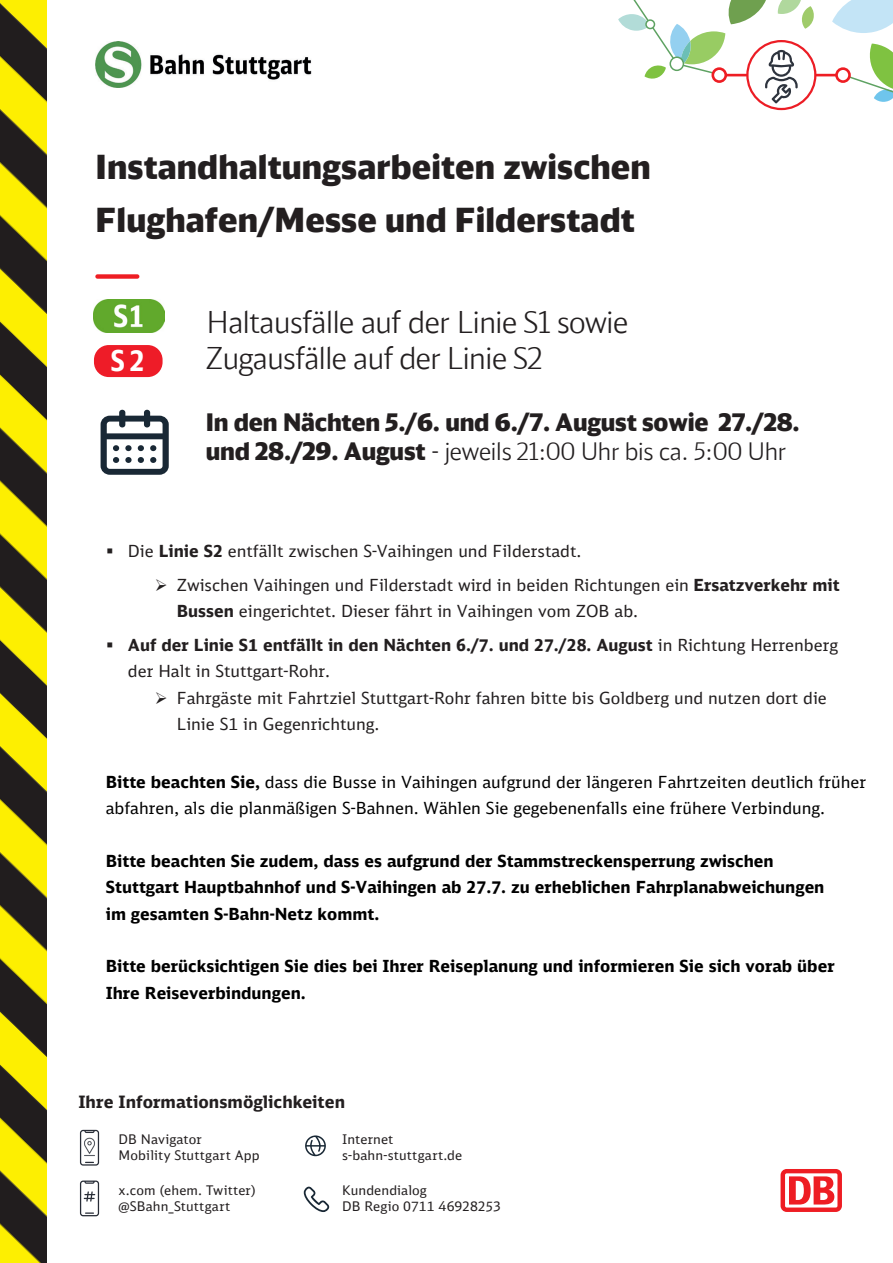
<style>
.page{position:relative;width:893px;height:1263px;background:#fff}
.page>*{position:absolute;margin:0;border:0;box-sizing:border-box;transform-origin:0 0}
.t1{font:900 33px/52.8px "DB Head";letter-spacing:.005em;color:#231f20}
.t2{font:300 30px/36px "DB Head";letter-spacing:-.015em;color:#231f20}
.t3{font:700 28.5px "DB Sans Cond";color:#fff}
.t4{font:300 24px/28.8px "DB Head";letter-spacing:-.01em;color:#231f20}
.t5{font:700 16.8px "DB Sans";letter-spacing:.005em;color:#231f20}
.t6{font:16.5px/26.4px "DB Sans";color:#231f20}
.t7{font:700 16.5px/26.4px "DB Sans";color:#000}
.t8{font:16.5px/26.4px "DB Sans";color:#000}
.t9{font:700 16.5px/26.4px "DB Sans";color:#231f20}
.t10{font:700 16.5px/26.4px "DB Sans";color:#000}
.t11{font:13.2px/15.8px "DB Sans";letter-spacing:.01em;color:#231f20}
.s1{font-style:inherit}
.s2{font-weight:700}
.s3{font-weight:400}
</style>
<div class="page">
<img style="left:0;top:0;width:47px;height:1263px">
<svg style="left:832px;top:0;width:61px;height:33px"></svg>
<div style="left:95px;top:274px;width:44px;height:5px;background:#ee1d23;border-radius:2px"></div>
<svg style="left:846px;top:44px;width:47px;height:58px"></svg>
<hr style="left:720px;top:74px;width:122px;height:2px;background:#ee1d23">
<div style="left:836px;top:69px;width:13px;height:13px;background:#fff;border-radius:50%"></div>
<div style="left:835px;top:67px;width:16px;height:16px;border:3px solid #ee1d23;border-radius:50%"></div>
<svg style="left:618px;top:0;width:198px;height:110px"></svg>
<div style="left:646px;top:20px;width:8px;height:9px;background:#fff;border-radius:50%"></div>
<div style="left:645px;top:19px;width:10px;height:10px;border:2px solid #5ea262;border-radius:50%"></div>
<div style="left:670px;top:57px;width:13px;height:13px;background:#fff;border-radius:50%"></div>
<div style="left:669px;top:56px;width:15px;height:15px;border:2px solid #5ea262;border-radius:50%"></div>
<svg style="left:780px;top:1169px;width:62px;height:43px"></svg>
<div style="left:94px;top:345px;width:69px;height:32px;background:#ee1c28;border-radius:15px"></div>
<img style="left:95px;top:42px;width:217px;height:46px">
<svg style="left:304px;top:1187px;width:25px;height:25px"></svg>
<svg style="left:305px;top:1135px;width:21px;height:21px"></svg>
<svg style="left:80px;top:1180px;width:19px;height:36px"></svg>
<svg style="left:80px;top:1130px;width:19px;height:35px"></svg>
<img style="left:79px;top:1134px;width:21px;height:25px">
<svg style="left:101px;top:410px;width:68px;height:65px"></svg>
<img style="left:93px;top:299px;width:72px;height:34px">
<h1 class="t1" style="left:96px;top:140px;width:557px">Instandhaltungsarbeiten zwischen<br>Flughafen/Messe und Filderstadt</h1>
<h3 class="t3" style="left:111px;top:343px;width:35px">S 2</h3>
<h2 class="t2" style="left:206px;top:303px;width:424px"><span class="s1">Halt</span>ausfälle auf de<span class="s1">r</span> Linie S1 sowie<br>Zugausfälle auf der Linie S2</h2>
<h3 class="t4" style="left:206px;top:407px;width:595px">In den Nächten 5./6. und 6./7. August sowie 27./28. und 28./29. August <span class="s1">-</span> <span class="s1">jeweils 2</span><span class="s1">1</span><span class="s1">:</span><span class="s1">00</span> <span class="s1">Uhr bis ca. 5:00 Uhr</span></h3>
<p class="t6" style="left:106px;top:537px;width:477px">▪ Die <span class="s2">Linie S2</span> entfällt zwischen S-Vaihingen und Filderstadt.</p>
<p class="t6" style="left:177px;top:571px;width:664px;text-indent:-22px">➢ Zwischen Vaihingen und Filderstadt wird in beiden Richtungen ein <span class="s2">Ersatzverkehr mit<br>Bussen</span> eingerichtet. Dieser fährt in Vaihingen vom ZOB ab.</p>
<p class="t9" style="left:128px;top:631px;width:712px;text-indent:-22px">▪ Auf der Linie S1 entfällt in den Nächten 6./7. und 27./28. August <span class="s3">in Richtung Herrenberg der Halt in Stuttgart-Rohr.</span></p>
<p class="t6" style="left:177px;top:684px;width:652px;text-indent:-22px">➢ <span class="s1">F</span>ahrgäste mit Fahrtziel Stuttgart-Rohr fahren bitte bis Goldberg und nutzen dort die<br>Linie S1 in Gegenrichtung.</p>
<p class="t8" style="left:106px;top:768px;width:762px"><span class="s2">Bitte beachten Sie,</span> dass die Busse in Vaihingen aufgrund der längeren Fahrtzeiten deutlich früher abfahren, als die planmäßigen S-Bahnen. Wählen Sie ge<span class="s1">geben</span>en<span class="s1">falls eine frühere Verbindung.</span></p>
<p class="t7" style="left:106px;top:847px;width:720px">Bitte beachten Sie zudem, dass es aufgrund der Stammstreckensperrung zwischen<br>Stuttgart Hauptbahnhof und S-Vaihingen ab 27.7. zu erheblichen Fahrplanabweichungen im gesamten S-Bahn-Netz kommt.</p>
<p class="t10" style="left:106px;top:953px;width:730px"><span class="s1">B</span>itte berücksichtigen Sie dies bei Ihrer Reiseplanung und informieren Sie sich vorab über<br>Ihre Reiseverbindungen.</p>
<p class="t5" style="left:79px;top:1091px;width:268px">Ihre Informationsmöglichkeiten</p>
<p class="t11" style="left:119px;top:1131px;width:142px">DB Navigator<br>Mobility Stuttgart App</p>
<p class="t11" style="left:119px;top:1182px;width:139px">x.com (ehem. Twitter) @SBahn_Stuttgart</p>
<p class="t11" style="left:342px;top:1131px;width:122px">Internet s-bahn-stuttgart.de</p>
<p class="t11" style="left:342px;top:1182px;width:161px">Kundendialog<br>DB Regio 0711 46928253</p>
</div>
